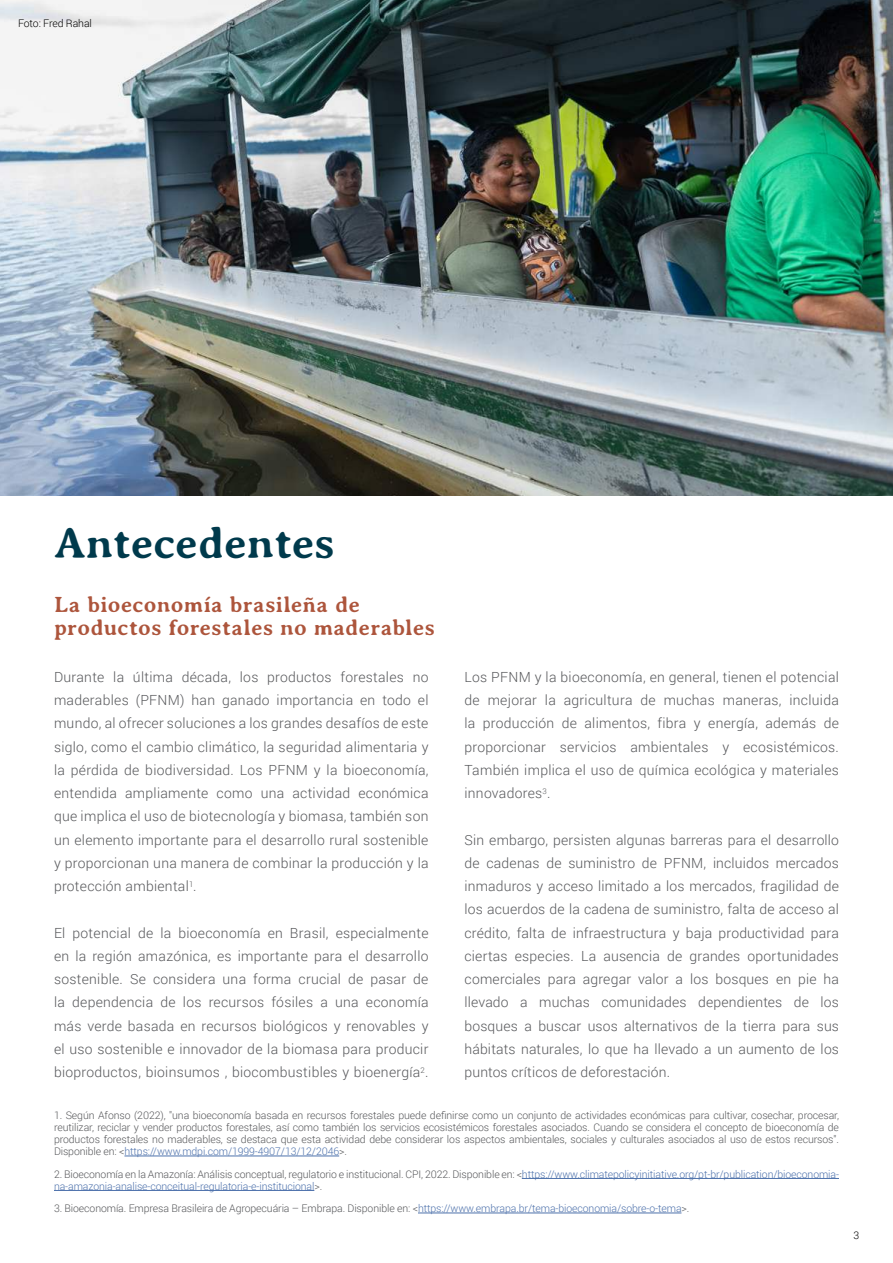
<style>
.page{position:relative;width:893px;height:1263px;background:#fff}
.page>*{position:absolute;margin:0;border:0;box-sizing:border-box;transform-origin:0 0}
.t1{font:700 45px "Averia Serif";color:#003a4c}
.t2{font:700 22.5px/23.2px "Averia Serif";letter-spacing:.01em;color:#ad553c}
.t3{font:300 13.95px/23.2px "Roboto";letter-spacing:.02em;color:#57585b;text-align:justify}
.t4{font:300 10.5px/12px "Roboto";letter-spacing:-.01em;color:#57585b;text-align:justify}
.t5{font:300 10.5px/12px "Roboto";letter-spacing:-.01em;color:#4e72ac}
.t6{font:300 10.5px "Roboto";letter-spacing:-.01em;color:#000}
.s1{color:#4e72ac}
.s2{color:#57585b}
</style>
<div class="page">
<hr style="left:124px;top:1156px;width:215px;height:1px;background:#4e72ac">
<hr style="left:522px;top:1178px;width:317px;height:1px;background:#4e72ac">
<hr style="left:54px;top:1190px;width:260px;height:1px;background:#4e72ac">
<hr style="left:418px;top:1213px;width:263px;height:1px;background:#4e72ac">
<img style="left:0;top:0;width:893px;height:496px">
<p class="t6" style="left:18px;top:18px;width:75px">Foto: Fred Rahal</p>
<h1 class="t1" style="left:54px;top:518px;width:282px">Antecedentes</h1>
<h2 class="t2" style="left:54px;top:593px;width:382px">La bioeconomía brasileña de productos forestales no maderables</h2>
<p class="t3" style="left:54px;top:666px;width:376px">Durante la última década, los productos forestales no maderables (PFNM) han ganado importancia en todo el mundo, al ofrecer soluciones a los grandes desafíos de este siglo, como el cambio climático, la seguridad alimentaria y la pérdida de biodiversidad. Los PFNM y la bioeconomía, entendida ampliamente como una actividad económica que implica el uso de biotecnología y biomasa, también son un elemento importante para el desarrollo rural sostenible y proporcionan una manera de combinar la producción y la protección ambiental<sup>1</sup>.</p>
<p class="t3" style="left:54px;top:922px;width:376px">El potencial de la bioeconomía en Brasil, especialmente en la región amazónica, es importante para el desarrollo sostenible. Se considera una forma crucial de pasar de la dependencia de los recursos fósiles a una economía más verde basada en recursos biológicos y renovables y el uso sostenible e innovador de la biomasa para producir bioproductos, bioinsumos , biocombustibles y bioenergía<sup>2</sup>.</p>
<p class="t3" style="left:464px;top:666px;width:376px">Los PFNM y la bioeconomía, en general, tienen el potencial de mejorar la agricultura de muchas maneras, incluida la producción de alimentos, fibra y energía, además de proporcionar servicios ambientales y ecosistémicos.<br>También implica el uso de química ecológica y materiales innovadores<sup>3</sup>.</p>
<p class="t3" style="left:464px;top:829px;width:376px">Sin embargo, persisten algunas barreras para el desarrollo de cadenas de suministro de PFNM, incluidos mercados inmaduros y acceso limitado a los mercados, fragilidad de los acuerdos de la cadena de suministro, falta de acceso al crédito, falta de infraestructura y baja productividad para ciertas especies. La ausencia de grandes oportunidades comerciales para agregar valor a los bosques en pie ha llevado a muchas comunidades dependientes de los bosques a buscar usos alternativos de la tierra para sus hábitats naturales, lo que ha llevado a un aumento de los puntos críticos de deforestación.</p>
<p class="t4" style="left:54px;top:1109px;width:787px">1. Según Afonso (2022), "una bioeconomía basada en recursos forestales puede definirse como un conjunto de actividades económicas para cultivar, cosechar, procesar, reutilizar, reciclar y vender productos forestales, así como también los servicios ecosistémicos forestales asociados. Cuando se considera el concepto de bioeconomía de productos forestales no maderables, se destaca que esta actividad debe considerar los aspectos ambientales, sociales y culturales asociados al uso de estos recursos".<br>Disponible en: &lt;<span class="s1">https://www.mdpi.com/1999-4907/13/12/2046</span>&gt;.</p>
<p class="t5" style="left:54px;top:1168px;width:787px"><span class="s2">2. Bioeconomía en la Amazonía: Análisis conceptual, regulatorio e institucional. CPI, 2022. Disponible en: &lt;</span>https://www.climatepolicyinitiative.org/pt-br/publication/bioeconomia&shy;na-amazonia-analise-conceitual-regulatoria-e-institucional<span class="s2">&gt;.</span></p>
<p class="t4" style="left:54px;top:1203px;width:637px">3. Bioeconomía. Empresa Brasileira de Agropecuária – Embrapa. Disponible en: &lt;<span class="s1">https://www.embrapa.br/tema-bioeconomia/sobre-o-tema</span>&gt;.</p>
<p class="t6" style="left:853px;top:1231px;width:7px">3</p>
</div>
